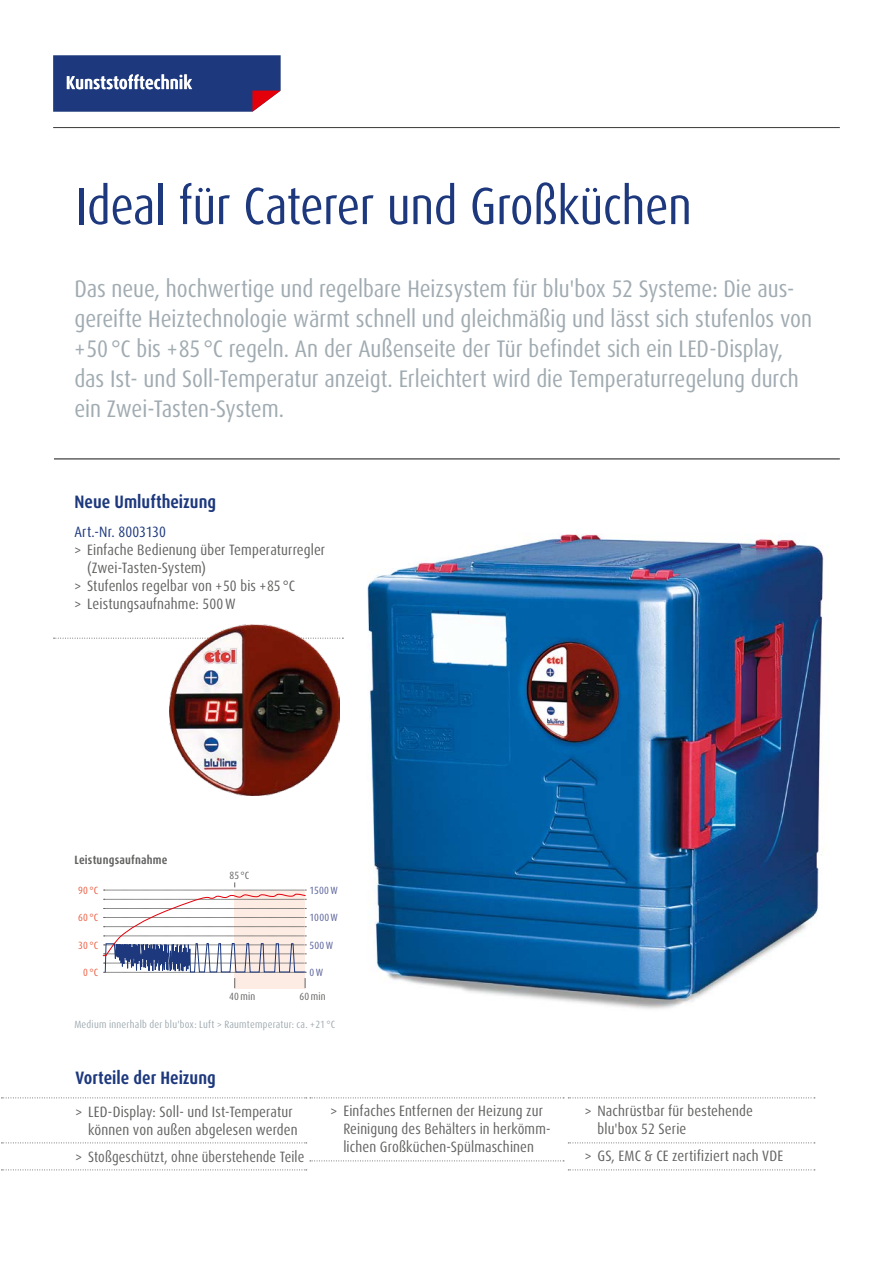
<style>
.page{position:relative;width:893px;height:1263px;background:#fff}
.page>*{position:absolute;margin:0;border:0;box-sizing:border-box;transform-origin:0 0}
.t1{font:condensed 52.5px "Dax Pro";letter-spacing:-.01em;color:#1d387d}
.t2{font:condensed 24px/30px "Dax Pro";color:#a0abb1}
.t3{font:700 condensed 18.6px "Dax Pro";color:#fff}
.t4{font:700 condensed 18px "Dax Pro";color:#1d387d}
.t5{font:condensed 15px/18px "Dax Pro";letter-spacing:.01em;color:#626261}
.t6{font:condensed 15px "Dax Pro";letter-spacing:.005em;color:#1d387d}
.t7{font:700 condensed 12px "Dax Pro";letter-spacing:.015em;color:#626261}
.t8{font:condensed 10.5px "Dax Pro";letter-spacing:.025em;color:#a0abb1}
.t9{font:condensed 10.5px "Dax Pro";letter-spacing:.03em;color:#555e99}
.t10{font:condensed 10.5px "Dax Pro";color:#eb5b3e}
.t11{font:condensed 10.5px "Dax Pro";letter-spacing:.025em;color:#626261}
</style>
<div class="page">
<img style="left:367px;top:534px;width:457px;height:475px">
<hr style="left:53px;top:127px;width:787px;height:1px;background:#3a3a39">
<svg style="left:53px;top:55px;width:228px;height:57px;background:#354885"></svg>
<svg style="left:310px;top:1160px;width:254px;height:1px"></svg>
<svg style="left:1px;top:1142px;width:306px;height:1px"></svg>
<svg style="left:1px;top:1169px;width:306px;height:1px"></svg>
<svg style="left:1px;top:1097px;width:814px;height:1px"></svg>
<svg style="left:568px;top:1142px;width:247px;height:1px"></svg>
<svg style="left:568px;top:1169px;width:247px;height:1px"></svg>
<hr style="left:54px;top:458px;width:786px;height:2px;background:#626261">
<svg style="left:54px;top:638px;width:289px;height:1px"></svg>
<img style="left:169px;top:624px;width:170px;height:172px">
<svg style="left:103px;top:882px;width:203px;height:107px"></svg>
<p class="t3" style="left:66px;top:71px;width:128px">Kunststofftechnik</p>
<h1 class="t1" style="left:75px;top:172px;width:618px">Ideal für Caterer und Großküchen</h1>
<p class="t2" style="left:74px;top:274px;width:739px">Das neue, hochwertige und regelbare Heizsystem für blu'box 52 Systeme: Die aus&shy;gereifte Heiztechnologie wärmt schnell und gleichmäßig und lässt sich stufenlos von +50 °C bis +85 °C regeln. An der Außenseite der Tür befindet sich ein LED-Display, das Ist- und Soll-Temperatur anzeigt. Erleichtert wird die Temperaturregelung durch ein Zwei-Tasten-System.</p>
<p class="t4" style="left:74px;top:490px;width:143px">Neue Umluftheizung</p>
<p class="t6" style="left:74px;top:522px;width:93px">Art.-Nr. 8003130</p>
<p class="t5" style="left:74px;top:541px;width:252px">&gt; Einfache Bedienung über Temperaturregler</p>
<p class="t5" style="left:87px;top:559px;width:120px">(Zwei-Tasten-System)</p>
<p class="t5" style="left:74px;top:577px;width:222px">&gt; Stufenlos regelbar von +50 bis +85 °C</p>
<p class="t5" style="left:74px;top:595px;width:163px">&gt; Leistungsaufnahme: 500W</p>
<p class="t7" style="left:74px;top:852px;width:95px">Leistungsaufnahme</p>
<p class="t10" style="left:78px;top:883px;width:22px">90°C</p>
<p class="t9" style="left:310px;top:883px;width:30px">1500W</p>
<p class="t10" style="left:78px;top:910px;width:22px">60°C</p>
<p class="t9" style="left:310px;top:910px;width:30px">1000W</p>
<p class="t10" style="left:78px;top:938px;width:21px">30 °C</p>
<p class="t9" style="left:310px;top:938px;width:25px">500W</p>
<p class="t10" style="left:83px;top:965px;width:16px">0°C</p>
<p class="t9" style="left:310px;top:965px;width:15px">0W</p>
<p class="t11" style="left:229px;top:869px;width:21px">85 °C</p>
<p class="t11" style="left:229px;top:990px;width:28px">40min</p>
<p class="t11" style="left:300px;top:990px;width:28px">60min</p>
<p class="t8" style="left:74px;top:1018px;width:262px">Medium innerhalb der blu'box: Luft &gt; Raumtemperatur: ca. +21°C</p>
<p class="t4" style="left:75px;top:1066px;width:142px">Vorteile der Heizung</p>
<p class="t5" style="left:88px;top:1103px;width:211px;text-indent:-13px">&gt; LED-Display: Soll- und Ist-Temperatur können von außen abgelesen werden</p>
<p class="t5" style="left:75px;top:1148px;width:230px">&gt; Stoßgeschützt, ohne überstehende Teile</p>
<p class="t5" style="left:343px;top:1102px;width:207px;text-indent:-13px">&gt; Einfaches Entfernen der Heizung zur<br>Reinigung des Behälters in herkömm&shy;lichen Großküchen-Spülmaschinen</p>
<p class="t5" style="left:597px;top:1102px;width:157px;text-indent:-13px">&gt; Nachrüstbar für bestehende blu'box 52 Serie</p>
<p class="t5" style="left:585px;top:1147px;width:200px">&gt; GS, EMC &amp; CE zertifiziert nach VDE</p>
</div>
